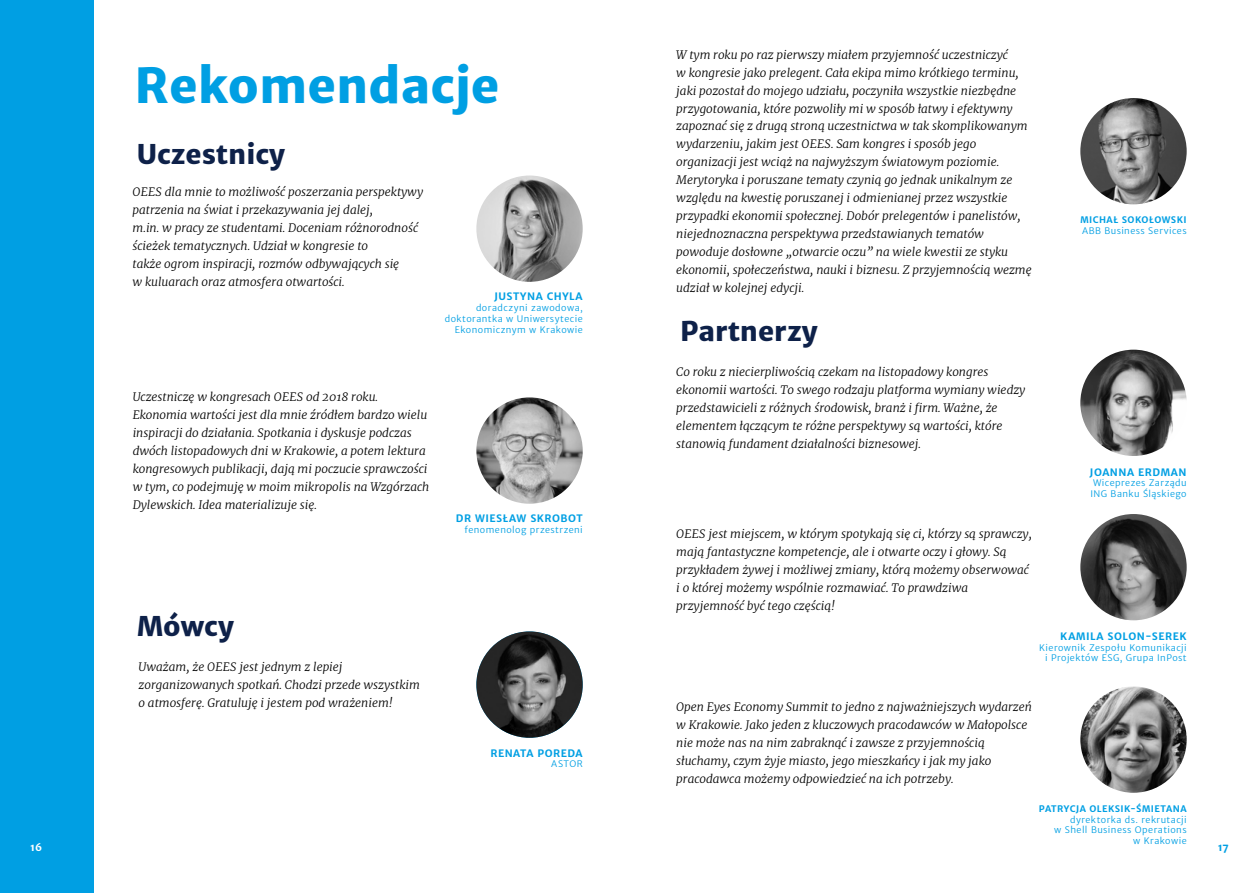
<style>
.page{position:relative;width:1259px;height:893px;background:#fff}
.page>*{position:absolute;margin:0;border:0;box-sizing:border-box;transform-origin:0 0}
.t1{font:800 48px "Merriweather Sans";color:#009fe3}
.t2{font:800 27px "Merriweather Sans";color:#0e2149}
.t3{font:italic 300 11.7px/18px "Merriweather";color:#000}
.t4{font:700 10.2px "Merriweather Sans";letter-spacing:.05em;color:#009fe3}
.t5{font:700 10.2px "Merriweather Sans";color:#fff}
.t6{font:9px/10.8px "Merriweather Sans";letter-spacing:.05em;color:#009fe3;text-align:right}
.t7{font:700 9px "Merriweather Sans";letter-spacing:.05em;color:#009fe3}
</style>
<div class="page">
<div style="left:0;top:0;width:94px;height:893px;background:#009fe3"></div>
<img style="left:476px;top:176px;width:107px;height:106px;border-radius:53px">
<img style="left:1080px;top:350px;width:106px;height:106px;border-radius:53px">
<img style="left:1080px;top:514px;width:106px;height:106px;border-radius:53px">
<img style="left:1080px;top:686px;width:106px;height:107px;border-radius:53px">
<img style="left:476px;top:397px;width:107px;height:107px;border-radius:53px">
<img style="left:476px;top:631px;width:107px;height:107px;border-radius:53px">
<img style="left:1080px;top:98px;width:106px;height:106px;border-radius:53px">
<h1 class="t1" style="left:135px;top:56px;width:366px">Rekomendacje</h1>
<h2 class="t2" style="left:137px;top:138px;width:150px">Uczestnicy</h2>
<p class="t3" style="left:133px;top:182px;width:292px">OEES dla mnie to możliwość poszerzania perspektywy patrzenia na świat i przekazywania jej dalej,<br>m.in. w pracy ze studentami. Doceniam różnorodność ścieżek tematycznych. Udział w kongresie to<br>także ogrom inspiracji, rozmów odbywających się<br>w kuluarach oraz atmosfera otwartości.</p>
<p class="t4" style="left:494px;top:290px;width:90px">JUSTYNA CHYLA</p>
<p class="t6" style="left:445px;top:303px;width:139px">doradczyni zawodowa, doktorantka w Uniwersytecie<br>Ekonomicznym w Krakowie</p>
<p class="t3" style="left:133px;top:387px;width:298px">Uczestniczę w kongresach OEES od 2018 roku.<br>Ekonomia wartości jest dla mnie źródłem bardzo wielu inspiracji do działania. Spotkania i dyskusje podczas dwóch listopadowych dni w Krakowie, a potem lektura kongresowych publikacji, dają mi poczucie sprawczości w tym, co podejmuję w moim mikropolis na Wzgórzach Dylewskich. Idea materializuje się.</p>
<p class="t4" style="left:456px;top:512px;width:128px">DR WIESŁAW SKROBOT</p>
<p class="t6" style="left:464px;top:524px;width:120px">fenomenolog przestrzeni</p>
<h2 class="t2" style="left:137px;top:609px;width:98px">Mówcy</h2>
<p class="t3" style="left:139px;top:657px;width:283px">Uważam, że OEES jest jednym z lepiej zorganizowanych spotkań. Chodzi przede wszystkim o atmosferę. Gratuluję i jestem pod wrażeniem!</p>
<p class="t4" style="left:490px;top:747px;width:94px">RENATA POREDA</p>
<p class="t6" style="left:551px;top:759px;width:33px">ASTOR</p>
<p class="t3" style="left:676px;top:45px;width:357px">W tym roku po raz pierwszy miałem przyjemność uczestniczyć<br>w kongresie jako prelegent. Cała ekipa mimo krótkiego terminu, jaki pozostał do mojego udziału, poczyniła wszystkie niezbędne przygotowania, które pozwoliły mi w sposób łatwy i efektywny zapoznać się z drugą stroną uczestnictwa w tak skomplikowanym wydarzeniu, jakim jest OEES. Sam kongres i sposób jego organizacji jest wciąż na najwyższym światowym poziomie.<br>Merytoryka i poruszane tematy czynią go jednak unikalnym ze względu na kwestię poruszanej i odmienianej przez wszystkie przypadki ekonomii społecznej. Dobór prelegentów i panelistów, niejednoznaczna perspektywa przedstawianych tematów powoduje dosłowne „otwarcie oczu” na wiele kwestii ze styku ekonomii, społeczeństwa, nauki i biznesu. Z przyjemnością wezmę udział w kolejnej edycji.</p>
<h2 class="t2" style="left:680px;top:315px;width:139px">Partnerzy</h2>
<p class="t3" style="left:676px;top:363px;width:351px">Co roku z niecierpliwością czekam na listopadowy kongres ekonomii wartości. To swego rodzaju platforma wymiany wiedzy przedstawicieli z różnych środowisk, branż i firm. Ważne, że elementem łączącym te różne perspektywy są wartości, które stanowią fundament działalności biznesowej.</p>
<p class="t7" style="left:1080px;top:215px;width:108px">MICHAŁ SOKOŁOWSKI</p>
<p class="t6" style="left:1082px;top:226px;width:106px">ABB Business Services</p>
<p class="t4" style="left:1089px;top:466px;width:99px">JOANNA ERDMAN</p>
<p class="t6" style="left:1090px;top:478px;width:98px;text-align:left">Wiceprezes Zarządu<br>ING Banku Śląskiego</p>
<p class="t3" style="left:676px;top:525px;width:357px">OEES jest miejscem, w którym spotykają się ci, którzy są sprawczy, mają fantastyczne kompetencje, ale i otwarte oczy i głowy. Są przykładem żywej i możliwej zmiany, którą możemy obserwować i o której możemy wspólnie rozmawiać. To prawdziwa przyjemność być tego częścią!</p>
<p class="t4" style="left:1060px;top:630px;width:128px">KAMILA SOLON-SEREK</p>
<p class="t6" style="left:1039px;top:642px;width:149px">Kierownik Zespołu Komunikacji i Projektów ESG, Grupa InPost</p>
<p class="t3" style="left:676px;top:697px;width:357px">Open Eyes Economy Summit to jedno z najważniejszych wydarzeń w Krakowie. Jako jeden z kluczowych pracodawców w Małopolsce nie może nas na nim zabraknąć i zawsze z przyjemnością słuchamy, czym żyje miasto, jego mieszkańcy i jak my jako pracodawca możemy odpowiedzieć na ich potrzeby.</p>
<p class="t7" style="left:1039px;top:803px;width:149px">PATRYCJA OLEKSIK-ŚMIETANA</p>
<p class="t6" style="left:1054px;top:814px;width:134px">dyrektorka ds. rekrutacji<br>w Shell Business Operations w Krakowie</p>
<p class="t5" style="left:30px;top:841px;width:13px">16</p>
<p class="t4" style="left:1217px;top:841px;width:13px">17</p>
</div>
